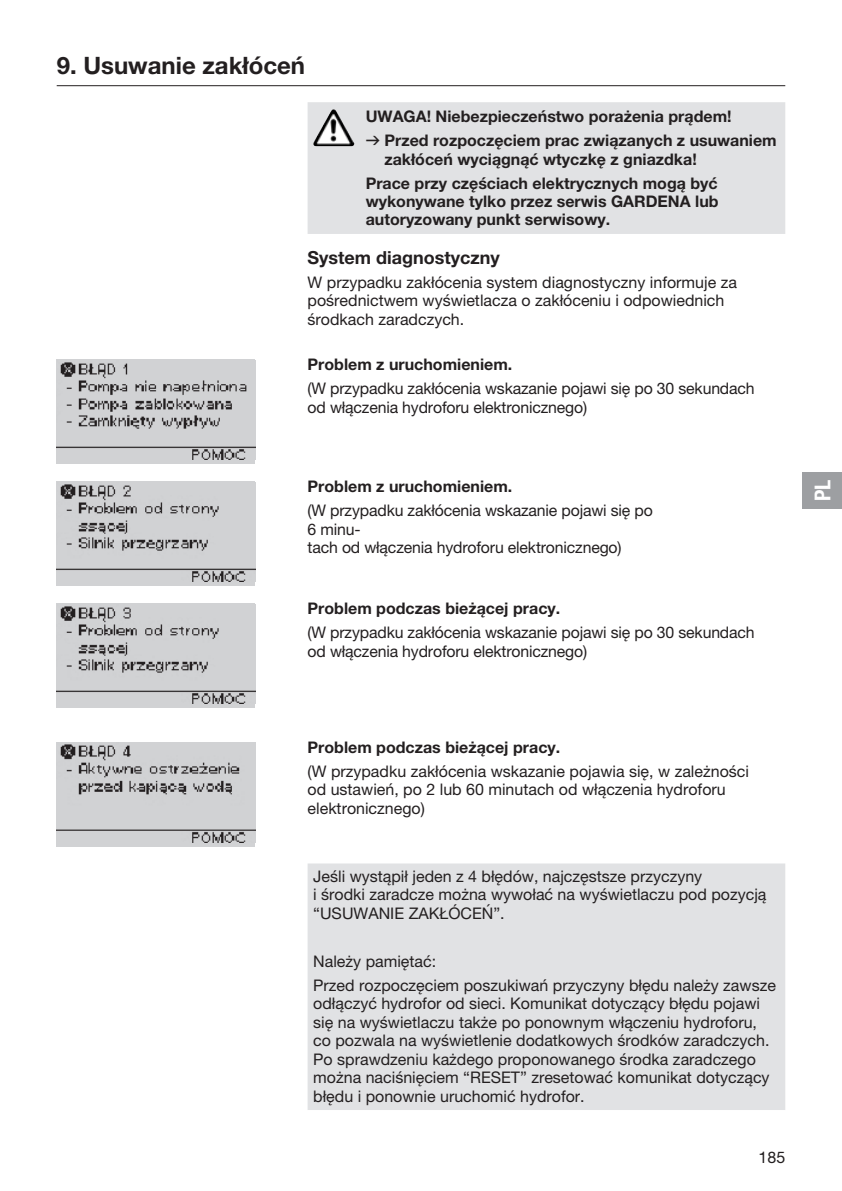
<style>
.page{position:relative;width:842px;height:1191px;background:#fff}
.page>*{position:absolute;margin:0;border:0;box-sizing:border-box;transform-origin:0 0}
.t1{font:700 24px "GARDENA Pro";color:#231f20}
.t2{font:22px "GARDENA Pro Bo Cond";color:#fff}
.t3{font:700 18px "GARDENA Pro";color:#231f20}
.t4{font:16px/18.4px "GARDENA Pro";color:#231f20}
.t5{font:700 16px/24px "GARDENA Pro";color:#231f20}
.s1{font-family:"Formdruck";font-weight:400}
</style>
<div class="page">
<svg style="left:308px;top:102px;width:477px;height:1008px"></svg>
<hr style="left:57px;top:85px;width:728px;height:1px;background:#231f20">
<img style="left:315px;top:109px;width:18px;height:31px">
<div style="left:57px;top:359px;width:198px;height:104px;background:#d1d2d4"></div>
<img style="left:57px;top:362px;width:198px;height:97px">
<div style="left:57px;top:480px;width:198px;height:105px;background:#d1d2d4"></div>
<img style="left:57px;top:484px;width:198px;height:97px">
<div style="left:57px;top:602px;width:198px;height:105px;background:#d1d2d4"></div>
<img style="left:57px;top:606px;width:198px;height:97px">
<div style="left:57px;top:741px;width:198px;height:105px;background:#d1d2d4"></div>
<img style="left:57px;top:744px;width:198px;height:98px">
<div style="left:802px;top:472px;width:40px;height:37px;background:#9d9fa2"></div>
<h1 class="t1" style="left:57px;top:50px;width:250px">9. Usuwanie zakłóceń</h1>
<p class="t5" style="left:366px;top:104px;width:413px">UWAGA! Niebezpieczeństwo porażenia prądem!<br><span class="s1">v</span> Przed rozpoczęciem prac związanych z usuwaniem</p>
<p class="t5" style="left:366px;top:146px;width:354px;text-align:center">zakłóceń wyciągnąć wtyczkę z gniazdka!<br>Prace przy częściach elektrycznych mogą być</p>
<p class="t5" style="left:366px;top:192px;width:354px;line-height:18.4px">wykonywane tylko przez serwis GARDENA lub autoryzowany punkt serwisowy.</p>
<p class="t3" style="left:308px;top:246px;width:194px">System diagnostyczny</p>
<p class="t4" style="left:308px;top:273px;width:431px">W przypadku zakłócenia system diagnostyczny informuje za pośrednictwem wyświetlacza o zakłóceniu i odpowiednich środkach zaradczych.</p>
<p class="t5" style="left:308px;top:352px;width:206px">Problem z uruchomieniem.</p>
<p class="t4" style="left:308px;top:379px;width:449px">(W przypadku zakłócenia wskazanie pojawi się po 30 sekundach od włączenia hydroforu elektronicznego)</p>
<p class="t5" style="left:308px;top:474px;width:206px">Problem z uruchomieniem.</p>
<p class="t4" style="left:308px;top:501px;width:347px">(W przypadku zakłócenia wskazanie pojawi się po<br>6 minu-<br>tach od włączenia hydroforu elektronicznego)</p>
<p class="t5" style="left:308px;top:596px;width:254px">Problem podczas bieżącej pracy.</p>
<p class="t4" style="left:308px;top:623px;width:449px">(W przypadku zakłócenia wskazanie pojawi się po 30 sekundach od włączenia hydroforu elektronicznego)</p>
<h2 class="t2" style="left:809px;top:501px;width:23px;rotate:-90deg">PL</h2>
<p class="t5" style="left:308px;top:735px;width:254px">Problem podczas bieżącej pracy.</p>
<p class="t4" style="left:308px;top:762px;width:443px">(W przypadku zakłócenia wskazanie pojawia się, w zależności od ustawień, po 2 lub 60 minutach od włączenia hydroforu elektronicznego)</p>
<p class="t4" style="left:313px;top:867px;width:455px">Jeśli wystąpił jeden z 4 błędów, najczęstsze przyczyny<br>i środki zaradcze można wywołać na wyświetlaczu pod pozycją “USUWANIE ZAKŁÓCEŃ”.</p>
<p class="t4" style="left:313px;top:949px;width:464px;line-height:24px">Należy pamiętać:<br>Przed rozpoczęciem poszukiwań przyczyny błędu należy zawsze</p>
<p class="t4" style="left:313px;top:994px;width:458px">odłączyć hydrofor od sieci. Komunikat dotyczący błędu pojawi się na wyświetlaczu także po ponownym włączeniu hydroforu, co pozwala na wyświetlenie dodatkowych środków zaradczych.<br>Po sprawdzeniu każdego proponowanego środka zaradczego można naciśnięciem “RESET” zresetować komunikat dotyczący błędu i ponownie uruchomić hydrofor.</p>
<p class="t4" style="left:759px;top:1147px;width:28px">185</p>
</div>
